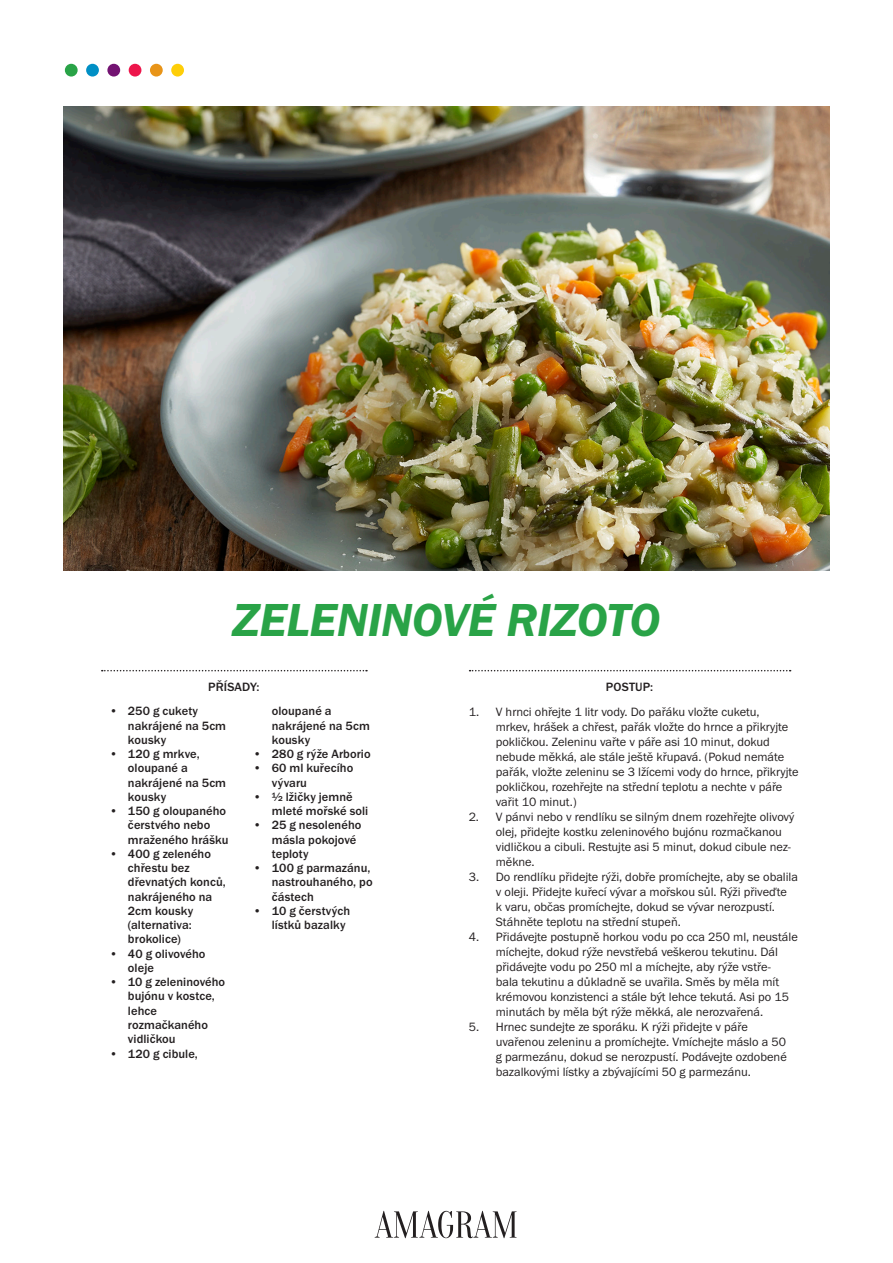
<style>
.page{position:relative;width:893px;height:1263px;background:#fff}
.page>*{position:absolute;margin:0;border:0;box-sizing:border-box;transform-origin:0 0}
.Cards_description_He{font:48px "Franklin Gothic URW Dem Ita";letter-spacing:-.01em;color:#29a347}
.t1{font:12.45px/15px "Franklin Gothic URW Boo";color:#231f20}
.INGREDIENTS_Versal_8{font:500 12.45px/14.2px "Franklin Gothic URW";letter-spacing:.005em;color:#231f20}
.s1{font-family:"Franklin Gothic URW Boo";font-weight:400}
</style>
<div class="page">
<img style="left:64px;top:106px;width:765px;height:464px">
<svg style="left:470px;top:670px;width:321px;height:1px"></svg>
<svg style="left:102px;top:670px;width:265px;height:1px"></svg>
<div style="left:171px;top:64px;width:13px;height:13px;background:#fece08;border-radius:50%"></div>
<div style="left:150px;top:64px;width:13px;height:13px;background:#e89418;border-radius:50%"></div>
<div style="left:129px;top:64px;width:12px;height:13px;background:#ed164b;border-radius:50%"></div>
<div style="left:107px;top:64px;width:13px;height:13px;background:#731372;border-radius:50%"></div>
<div style="left:86px;top:64px;width:13px;height:13px;background:#008fc5;border-radius:50%"></div>
<div style="left:65px;top:64px;width:13px;height:13px;background:#29a347;border-radius:50%"></div>
<svg style="left:375px;top:1211px;width:142px;height:27px"></svg>
<p class="Cards_description_He" style="left:233px;top:589px;width:429px">ZELENINOVÉ RIZOTO</p>
<p class="INGREDIENTS_Versal_8" style="left:208px;top:680px;width:53px">PŘÍSADY:</p>
<p class="INGREDIENTS_Versal_8" style="left:128px;top:704px;width:100px;text-indent:-18px"><span class="s1">•</span> 250 g cukety nakrájené na 5cm kousky</p>
<p class="INGREDIENTS_Versal_8" style="left:128px;top:747px;width:100px;text-indent:-18px"><span class="s1">•</span> 120 g mrkve, oloupané a nakrájené na 5cm kousky</p>
<p class="INGREDIENTS_Versal_8" style="left:128px;top:804px;width:102px;text-indent:-18px"><span class="s1">•</span> 150 g oloupaného čerstvého nebo mraženého hrášku</p>
<p class="INGREDIENTS_Versal_8" style="left:128px;top:846px;width:99px;text-indent:-18px"><span class="s1">•</span> 400 g zeleného chřestu bez dřevnatých konců, nakrájeného na<br>2cm kousky (alternativa: brokolice)</p>
<p class="INGREDIENTS_Versal_8" style="left:128px;top:946px;width:79px;text-indent:-18px"><span class="s1">•</span> 40 g olivového oleje</p>
<p class="INGREDIENTS_Versal_8" style="left:128px;top:975px;width:99px;text-indent:-18px"><span class="s1">•</span> 10 g zeleninového bujónu v kostce, lehce rozmačkaného vidličkou</p>
<p class="INGREDIENTS_Versal_8" style="left:109px;top:1046px;width:90px"><span class="s1">•</span> 120 g cibule,</p>
<p class="INGREDIENTS_Versal_8" style="left:272px;top:704px;width:100px">oloupané a nakrájené na 5cm kousky</p>
<p class="INGREDIENTS_Versal_8" style="left:253px;top:747px;width:119px"><span class="s1">•</span> 280 g rýže Arborio</p>
<p class="INGREDIENTS_Versal_8" style="left:272px;top:761px;width:83px;text-indent:-18px"><span class="s1">•</span> 60 ml kuřecího vývaru</p>
<p class="INGREDIENTS_Versal_8" style="left:272px;top:789px;width:98px;text-indent:-18px"><span class="s1">•</span> ½ lžičky jemně mleté mořské soli</p>
<p class="INGREDIENTS_Versal_8" style="left:272px;top:818px;width:91px;text-indent:-18px"><span class="s1">•</span> 25 g nesoleného másla pokojové teploty</p>
<p class="INGREDIENTS_Versal_8" style="left:272px;top:861px;width:102px;text-indent:-18px"><span class="s1">•</span> 100 g parmazánu, nastrouhaného, po částech</p>
<p class="INGREDIENTS_Versal_8" style="left:272px;top:903px;width:80px;text-indent:-18px"><span class="s1">•</span> 10 g čerstvých lístků bazalky</p>
<p class="INGREDIENTS_Versal_8" style="left:606px;top:680px;width:49px">POSTUP:</p>
<p class="t1" style="left:496px;top:704px;width:304px;text-indent:-27px">1. V hrnci ohřejte 1 litr vody. Do pařáku vložte cuketu,<br>mrkev, hrášek a chřest, pařák vložte do hrnce a přikryjte pokličkou. Zeleninu vařte v páře asi 10 minut, dokud nebude měkká, ale stále ještě křupavá. (Pokud nemáte pařák, vložte zeleninu se 3 lžícemi vody do hrnce, přikryjte pokličkou, rozehřejte na střední teplotu a nechte v páře vařit 10 minut.)</p>
<p class="t1" style="left:496px;top:809px;width:300px;text-indent:-27px">2. V pánvi nebo v rendlíku se silným dnem rozehřejte olivový olej, přidejte kostku zeleninového bujónu rozmačkanou vidličkou a cibuli. Restujte asi 5 minut, dokud cibule nez&shy;měkne.</p>
<p class="t1" style="left:496px;top:869px;width:304px;text-indent:-27px">3. Do rendlíku přidejte rýži, dobře promíchejte, aby se obalila v oleji. Přidejte kuřecí vývar a mořskou sůl. Rýži přiveďte<br>k varu, občas promíchejte, dokud se vývar nerozpustí.<br>Stáhněte teplotu na střední stupeň.</p>
<p class="t1" style="left:496px;top:929px;width:304px;text-indent:-27px">4. Přidávejte postupně horkou vodu po cca 250 ml, neustále míchejte, dokud rýže nevstřebá veškerou tekutinu. Dál přidávejte vodu po 250 ml a míchejte, aby rýže vstře-<br>bala tekutinu a důkladně se uvařila. Směs by měla mít krémovou konzistenci a stále být lehce tekutá. Asi po 15 minutách by měla být rýže měkká, ale nerozvařená.</p>
<p class="t1" style="left:496px;top:1019px;width:292px;text-indent:-27px">5. Hrnec sundejte ze sporáku. K rýži přidejte v páře uvařenou zeleninu a promíchejte. Vmíchejte máslo a 50 g parmezánu, dokud se nerozpustí. Podávejte ozdobené bazalkovými lístky a zbývajícími 50 g parmezánu.</p>
</div>
